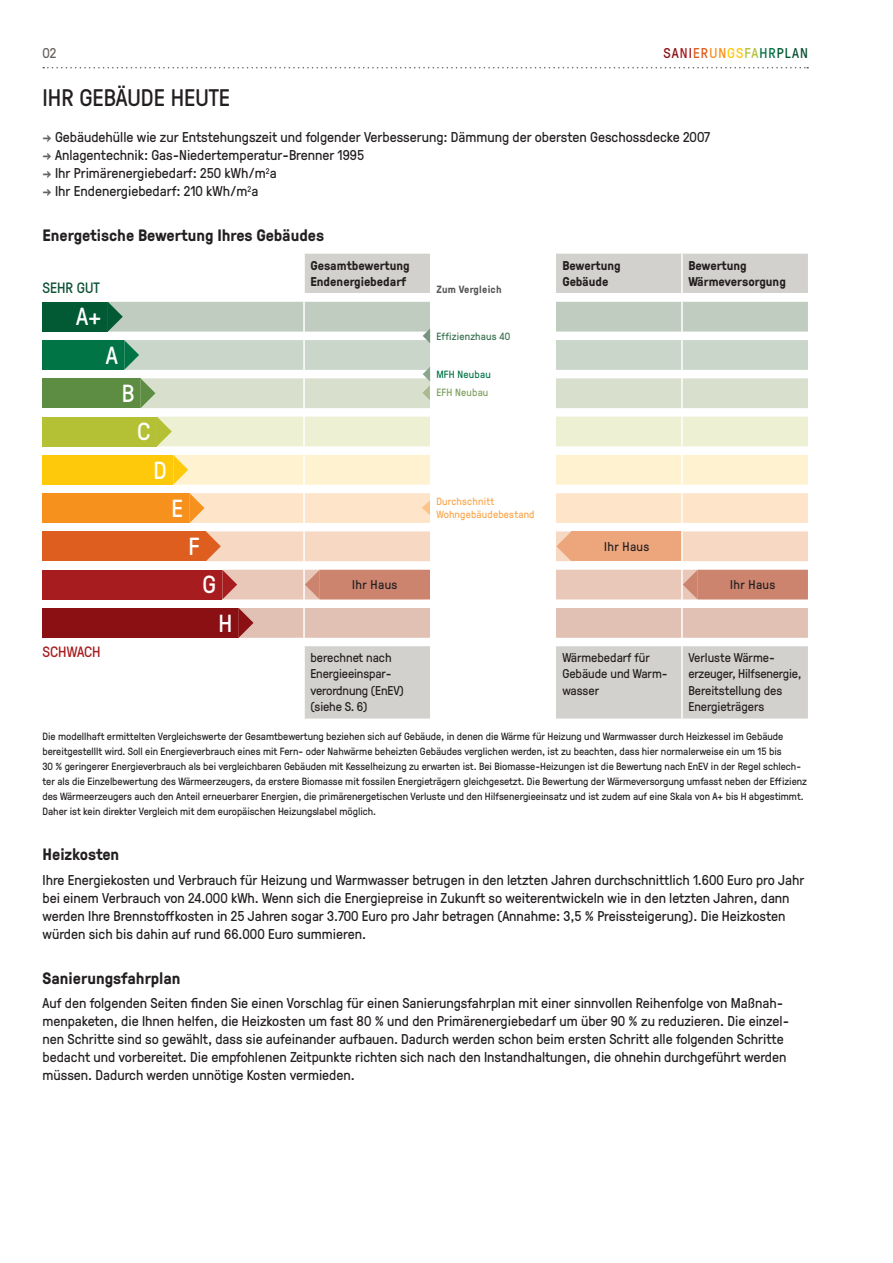
<style>
.page{position:relative;width:893px;height:1263px;background:#fff}
.page>*{position:absolute;margin:0;border:0;box-sizing:border-box;transform-origin:0 0}
.t1{font:24.75px "GT Pressura";color:#fff}
.t2{font:24px "GT Pressura";color:#231f20}
.t3{font:700 16.5px "GT Pressura";color:#231f20}
.t4{font:15px "GT Pressura";color:#0e5136}
.t5{font:15px "GT Pressura";color:#a71c1f}
.t6{font:14.25px/18px "GT Pressura";color:#231f20}
.t7{font:14.25px "GT Pressura";letter-spacing:.075em;color:#8b1014}
.t8{font:14.25px "GT Pressura";color:#64605a}
.t9{font:12.75px/16.5px "GT Pressura";color:#231f20}
.t10{font:700 12.75px/16.5px "GT Pressura";color:#231f20}
.t11{font:10.5px/15px "GT Pressura";color:#231f20}
.t12{font:10.5px/12.6px "GT Pressura";letter-spacing:.02em;color:#f9a549}
.t13{font:10.5px "GT Pressura";letter-spacing:.02em;color:#316e4b}
.t14{font:700 10.5px "GT Pressura";letter-spacing:.02em;color:#57585a}
.t15{font:10.5px "GT Pressura";letter-spacing:.02em;color:#017446}
.t16{font:10.5px "GT Pressura";letter-spacing:.02em;color:#7c9e5e}
.s1{color:#a71c1f}
.s2{color:#dd5e1f}
.s3{color:#f6911e}
.s4{color:#fec80b}
.s5{color:#b4c134}
.s6{color:#017446}
.s7{color:#015a34}
.s8{color:#0e5136}
.s9{font-weight:700;color:#636366}
</style>
<div class="page">
<svg style="left:43px;top:67px;width:765px;height:1px"></svg>
<svg style="left:305px;top:254px;width:503px;height:464px;fill:#d3d1ce"></svg>
<div style="left:43px;top:293px;width:765px;height:9px;background:#fff"></div>
<div style="left:43px;top:302px;width:65px;height:30px;background:#015a34"></div>
<div style="left:43px;top:340px;width:81px;height:30px;background:#017446"></div>
<div style="left:43px;top:378px;width:98px;height:30px;background:#5c8d43"></div>
<div style="left:43px;top:417px;width:114px;height:29px;background:#b4c134"></div>
<div style="left:43px;top:455px;width:130px;height:30px;background:#fec80b"></div>
<div style="left:43px;top:493px;width:147px;height:30px;background:#f6911e"></div>
<div style="left:43px;top:531px;width:163px;height:30px;background:#dd5e1f"></div>
<div style="left:43px;top:570px;width:179px;height:29px;background:#a71c1f"></div>
<div style="left:43px;top:608px;width:196px;height:30px;background:#8b1014"></div>
<hr style="left:681px;top:254px;width:2px;height:39px;background:#fff">
<hr style="left:681px;top:646px;width:2px;height:72px;background:#fff">
<svg style="left:108px;top:302px;width:700px;height:344px"></svg>
<p class="t8" style="left:43px;top:42px;width:15px">02</p>
<p class="t7" style="left:664px;top:42px;width:146px">SA<span class="s1">NI</span><span class="s2">ER</span><span class="s3">UN</span><span class="s4">GS</span><span class="s5">FA</span><span class="s6">HR</span><span class="s7">PL</span><span class="s8">AN</span></p>
<h2 class="t2" style="left:43px;top:81px;width:189px">IHR GEBÄUDE HEUTE</h2>
<p class="t6" style="left:43px;top:127px;width:669px"><span class="s9">→</span> Gebäudehülle wie zur Entstehungszeit und folgender Verbesserung: Dämmung der obersten Geschossdecke 2007</p>
<p class="t6" style="left:43px;top:145px;width:323px"><span class="s9">→</span> Anlagentechnik: Gas-Niedertemperatur-Brenner 1995</p>
<p class="t6" style="left:43px;top:163px;width:236px"><span class="s9">→</span> Ihr Primärenergiebedarf: 250 kWh/m<sup>2</sup>a</p>
<p class="t6" style="left:43px;top:181px;width:217px"><span class="s9">→</span> Ihr Endenergiebedarf: 210 kWh/m<sup>2</sup>a</p>
<p class="t3" style="left:43px;top:223px;width:283px">Energetische Bewertung Ihres Gebäudes</p>
<p class="t4" style="left:43px;top:277px;width:59px">SEHR GUT</p>
<p class="t10" style="left:310px;top:257px;width:101px">Gesamtbewertung<br>Endenergiebedarf</p>
<p class="t10" style="left:562px;top:257px;width:60px">Bewertung<br>Gebäude</p>
<p class="t10" style="left:688px;top:257px;width:99px">Bewertung<br>Wärmeversorgung</p>
<p class="t14" style="left:436px;top:282px;width:67px">Zum Vergleich</p>
<h1 class="t1" style="left:76px;top:299px;width:27px">A+</h1>
<h1 class="t1" style="left:106px;top:337px;width:14px">A</h1>
<h1 class="t1" style="left:122px;top:376px;width:14px">B</h1>
<h1 class="t1" style="left:137px;top:414px;width:15px">C</h1>
<h1 class="t1" style="left:154px;top:452px;width:15px">D</h1>
<p class="t13" style="left:436px;top:329px;width:75px">Effizienzhaus 40</p>
<p class="t15" style="left:436px;top:366px;width:56px">MFH Neubau</p>
<p class="t16" style="left:436px;top:385px;width:53px">EFH Neubau</p>
<h1 class="t1" style="left:172px;top:490px;width:13px">E</h1>
<p class="t12" style="left:436px;top:495px;width:100px">Durchschnitt<br>Wohngebäudebestand</p>
<h1 class="t1" style="left:188px;top:529px;width:13px">F</h1>
<p class="t9" style="left:604px;top:537px;width:47px">Ihr Haus</p>
<h1 class="t1" style="left:202px;top:567px;width:15px">G</h1>
<p class="t9" style="left:352px;top:576px;width:47px">Ihr Haus</p>
<p class="t9" style="left:730px;top:576px;width:47px">Ihr Haus</p>
<h1 class="t1" style="left:218px;top:605px;width:15px">H</h1>
<p class="t5" style="left:43px;top:641px;width:60px">SCHWACH</p>
<p class="t9" style="left:310px;top:648px;width:95px">berechnet nach<br>Energieeinspar&shy;verordnung (EnEV) (siehe S. 6)</p>
<p class="t9" style="left:562px;top:648px;width:107px">Wärmebedarf für<br>Gebäude und Warm&shy;wasser</p>
<p class="t9" style="left:688px;top:648px;width:115px">Verluste Wärme&shy;erzeuger, Hilfsenergie,<br>Bereitstellung des<br>Energieträgers</p>
<p class="t11" style="left:43px;top:728px;width:766px">Die modellhaft ermittelten Vergleichswerte der Gesamtbewertung beziehen sich auf Gebäude, in denen die Wärme für Heizung und Warmwasser durch Heizkessel im Gebäude bereitgestelllt wird. Soll ein Energieverbrauch eines mit Fern- oder Nahwärme beheizten Gebäudes verglichen werden, ist zu beachten, dass hier normalerweise ein um 15 bis<br>30 % geringerer Energieverbrauch als bei vergleichbaren Gebäuden mit Kesselheizung zu erwarten ist. Bei Biomasse-Heizungen ist die Bewertung nach EnEV in der Regel schlech&shy;ter als die Einzelbewertung des Wärmeerzeugers, da erstere Biomasse mit fossilen Energieträgern gleichgesetzt. Die Bewertung der Wärmeversorgung umfasst neben der Effizienz des Wärmeerzeugers auch den Anteil erneuerbarer Energien, die primärenergetischen Verluste und den Hilfsenergieeinsatz und ist zudem auf eine Skala von A+ bis H abgestimmt.<br>Daher ist kein direkter Vergleich mit dem europäischen Heizungslabel möglich.</p>
<p class="t3" style="left:43px;top:842px;width:78px">Heizkosten</p>
<p class="t6" style="left:43px;top:870px;width:763px">Ihre Energiekosten und Verbrauch für Heizung und Warmwasser betrugen in den letzten Jahren durchschnittlich 1.600 Euro pro Jahr bei einem Verbrauch von 24.000 kWh. Wenn sich die Energiepreise in Zukunft so weiterentwickeln wie in den letzten Jahren, dann werden Ihre Brennstoffkosten in 25 Jahren sogar 3.700 Euro pro Jahr betragen (Annahme: 3,5 % Preissteigerung). Die Heizkosten würden sich bis dahin auf rund 66.000 Euro summieren.</p>
<p class="t3" style="left:43px;top:966px;width:139px">Sanierungsfahrplan</p>
<p class="t6" style="left:43px;top:993px;width:748px">Auf den folgenden Seiten finden Sie einen Vorschlag für einen Sanierungsfahrplan mit einer sinnvollen Reihenfolge von Maßnah&shy;menpaketen, die Ihnen helfen, die Heizkosten um fast 80 % und den Primärenergiebedarf um über 90 % zu reduzieren. Die einzel&shy;nen Schritte sind so gewählt, dass sie aufeinander aufbauen. Dadurch werden schon beim ersten Schritt alle folgenden Schritte bedacht und vorbereitet. Die empfohlenen Zeitpunkte richten sich nach den Instandhaltungen, die ohnehin durchgeführt werden müssen. Dadurch werden unnötige Kosten vermieden.</p>
</div>
